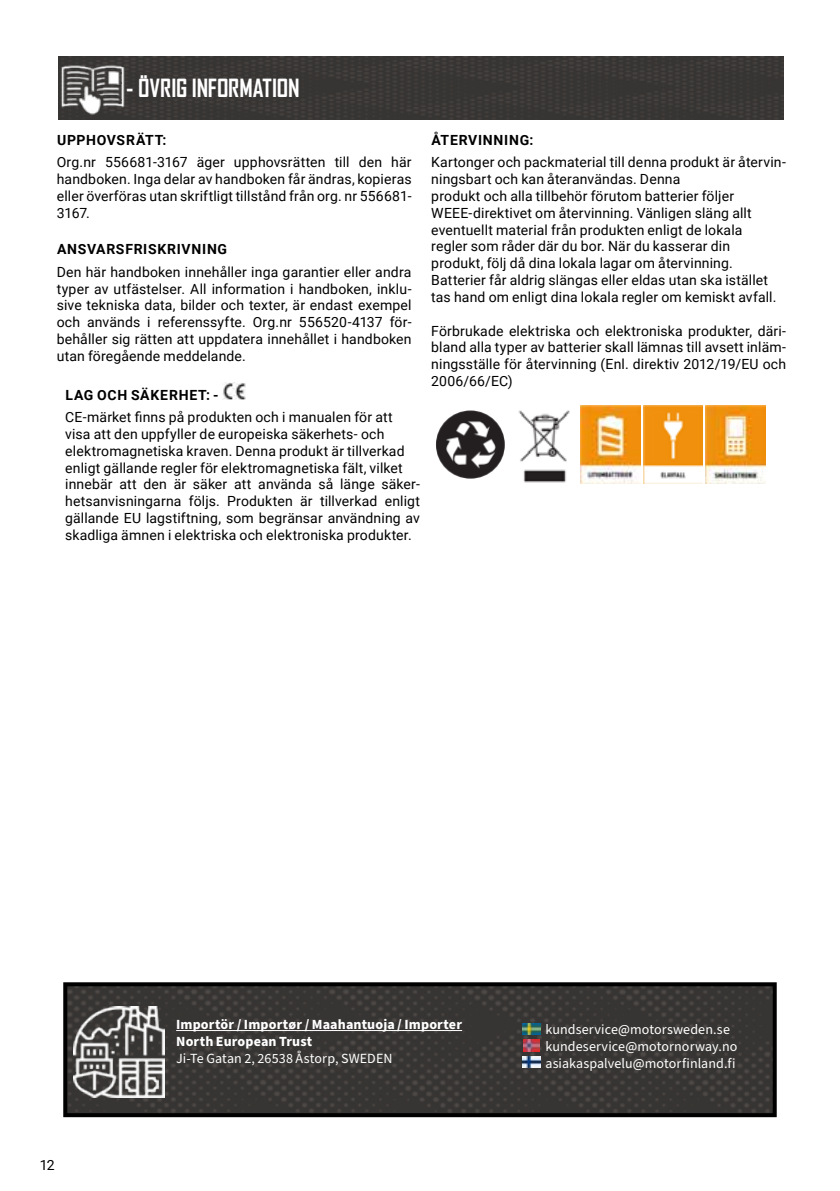
<style>
.page{position:relative;width:840px;height:1191px;background:#fff}
.page>*{position:absolute;margin:0;border:0;box-sizing:border-box;transform-origin:0 0}
.t1{font:700 24px "Agency FB";letter-spacing:-.005em;color:#fff}
.t2{font:14px/16.8px "Roboto";letter-spacing:.01em;color:#000;text-align:justify}
.t3{font:14px/16.8px "Source Sans Pro";letter-spacing:.005em;color:#fff}
.t4{font:700 14px "Roboto";letter-spacing:.05em;color:#000}
.t5{font:700 14px/16.8px "Source Sans Pro";letter-spacing:.01em;color:#fff}
</style>
<div class="page">
<img style="left:68px;top:987px;width:703px;height:125px">
<div style="left:63px;top:982px;width:713px;height:135px;border:4px solid #000"></div>
<hr style="left:176px;top:1030px;width:286px;height:1px;background:#fff">
<img style="left:74px;top:1006px;width:91px;height:91px">
<img style="left:522px;top:1023px;width:18px;height:11px">
<img style="left:523px;top:1040px;width:15px;height:11px">
<img style="left:522px;top:1056px;width:18px;height:11px">
<img style="left:58px;top:57px;width:724px;height:62px">
<img style="left:58px;top:61px;width:70px;height:54px">
<img style="left:436px;top:410px;width:69px;height:69px">
<img style="left:518px;top:410px;width:52px;height:73px">
<img style="left:580px;top:405px;width:59px;height:78px">
<img style="left:643px;top:405px;width:59px;height:78px">
<img style="left:705px;top:405px;width:59px;height:78px">
<img style="left:222px;top:383px;width:23px;height:17px">
<h1 class="t1" style="left:126px;top:73px;width:175px">- ÖVRIG INFORMATION</h1>
<p class="t4" style="left:57px;top:130px;width:111px">UPPHOVSRÄTT:</p>
<p class="t2" style="left:57px;top:153px;width:356px">Org.nr 556681-3167 äger upphovsrätten till den här handboken. Inga delar av handboken får ändras, kopieras eller överföras utan skriftligt tillstånd från org. nr 556681- 3167.</p>
<p class="t4" style="left:57px;top:239px;width:171px">ANSVARSFRISKRIVNING</p>
<p class="t2" style="left:57px;top:263px;width:356px">Den här handboken innehåller inga garantier eller andra typer av utfästelser. All information i handboken, inklu&shy;sive tekniska data, bilder och texter, är endast exempel och används i referenssyfte. Org.nr 556520-4137 för&shy;behåller sig rätten att uppdatera innehållet i handboken utan föregående meddelande.</p>
<p class="t4" style="left:65px;top:385px;width:155px">LAG OCH SÄKERHET: -</p>
<p class="t2" style="left:65px;top:408px;width:356px;text-align:left">CE-märket finns på produkten och i manualen för att visa att den uppfyller de europeiska säkerhets- och elektromagnetiska kraven. Denna produkt är tillverkad enligt gällande regler för elektromagnetiska fält, vilket innebär att den är säker att använda så länge säker&shy;hetsanvisningarna följs. Produkten är tillverkad enligt gällande EU lagstiftning, som begränsar användning av skadliga ämnen i elektriska och elektroniska produkter.</p>
<p class="t4" style="left:431px;top:130px;width:103px">ÅTERVINNING:</p>
<p class="t2" style="left:431px;top:153px;width:356px;text-align:left">Kartonger och packmaterial till denna produkt är återvin&shy;ningsbart och kan återanvändas. Denna<br>produkt och alla tillbehör förutom batterier följer WEEE-direktivet om återvinning. Vänligen släng allt eventuellt material från produkten enligt de lokala<br>regler som råder där du bor. När du kasserar din<br>produkt, följ då dina lokala lagar om återvinning.<br>Batterier får aldrig slängas eller eldas utan ska istället tas hand om enligt dina lokala regler om kemiskt avfall.</p>
<p class="t2" style="left:431px;top:321px;width:356px">Förbrukade elektriska och elektroniska produkter, däri&shy;bland alla typer av batterier skall lämnas till avsett inläm&shy;ningsställe för återvinning (Enl. direktiv 2012/19/EU och 2006/66/EC)</p>
<p class="t2" style="left:40px;top:1156px;width:17px">12</p>
<p class="t5" style="left:176px;top:1016px;width:287px">Importör / Importør / Maahantuoja / Importer<br>North European Trust</p>
<p class="t3" style="left:176px;top:1050px;width:217px">Ji-Te Gatan 2, 26538 Åstorp, SWEDEN</p>
<p class="t3" style="left:545px;top:1021px;width:193px">kundservice@motorsweden.se kundeservice@motornorway.no asiakaspalvelu@motorfinland.fi</p>
</div>
